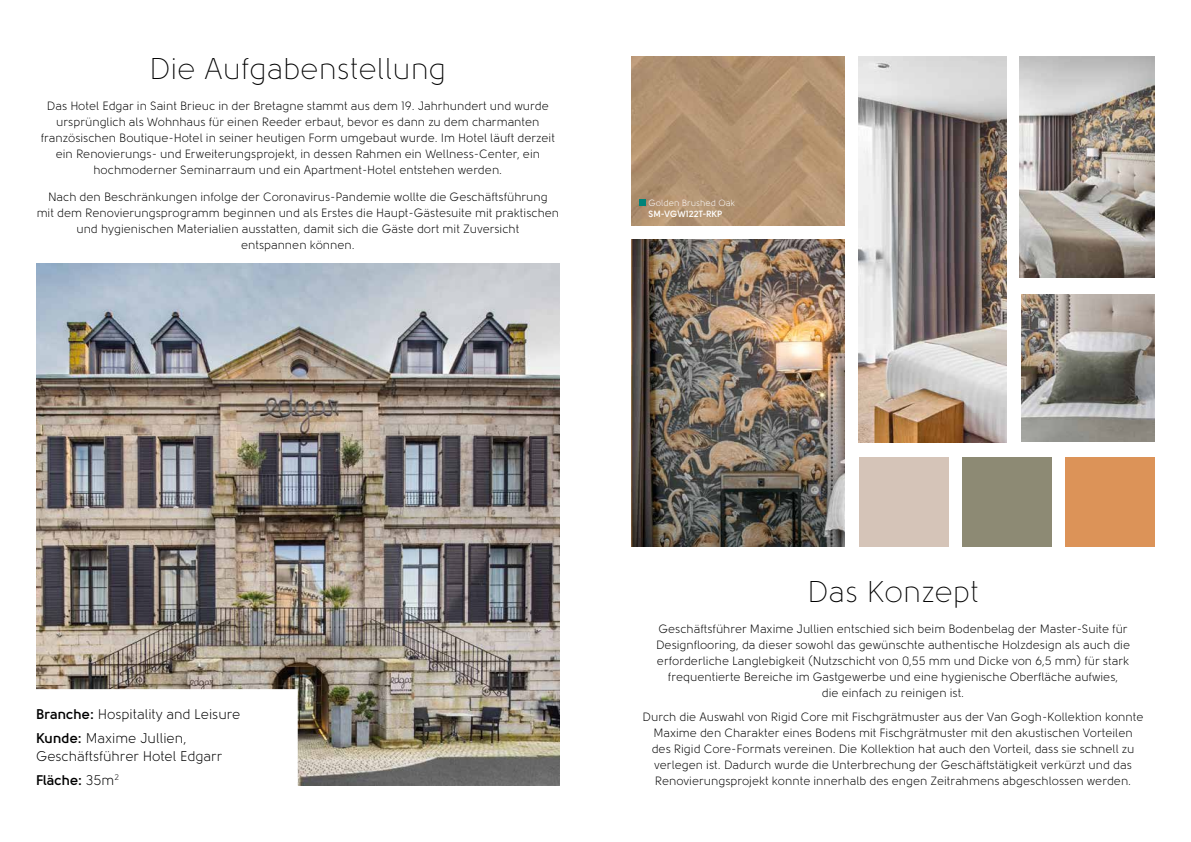
<style>
.page{position:relative;width:1191px;height:842px;background:#fff}
.page>*{position:absolute;margin:0;border:0;box-sizing:border-box;transform-origin:0 0}
.t1{font:300 30px "Solomon";color:#000}
.t2{font:14px/23.7px "Solomon";color:#000}
.t3{font:12px/16px "Solomon";color:#000;text-align:center}
.t4{font:9px "Solomon";color:#fff}
.t5{font:700 9px "Solomon";color:#fff}
.s1{font-weight:700}
</style>
<div class="page">
<img style="left:36px;top:264px;width:524px;height:521px">
<img style="left:631px;top:57px;width:213px;height:168px">
<img style="left:859px;top:57px;width:147px;height:385px">
<img style="left:631px;top:239px;width:213px;height:307px">
<div style="left:859px;top:457px;width:89px;height:89px;background:#d5c4b8"></div>
<div style="left:639px;top:199px;width:7px;height:7px;background:#008379"></div>
<svg style="left:36px;top:689px;width:262px;height:97px"></svg>
<div style="left:962px;top:457px;width:89px;height:89px;background:#8d8a74"></div>
<div style="left:1065px;top:457px;width:90px;height:89px;background:#dc9358"></div>
<img style="left:1020px;top:57px;width:135px;height:221px">
<img style="left:1021px;top:295px;width:134px;height:147px">
<h1 class="t1" style="left:149px;top:53px;width:299px">Die Aufgabenstellung</h1>
<p class="t3" style="left:41px;top:98px;width:516px">Das Hotel Edgar in Saint Brieuc in der Bretagne stammt aus dem 19. Jahrhundert und wurde ursprünglich als Wohnhaus für einen Reeder erbaut, bevor es dann zu dem charmanten französischen Boutique-Hotel in seiner heutigen Form umgebaut wurde. Im Hotel läuft derzeit ein Renovierungs- und Erweiterungsprojekt, in dessen Rahmen ein Wellness-Center, ein hochmoderner Seminarraum und ein Apartment-Hotel entstehen werden.</p>
<p class="t3" style="left:37px;top:189px;width:524px">Nach den Beschränkungen infolge der Coronavirus-Pandemie wollte die Geschäftsführung<br>mit dem Renovierungsprogramm beginnen und als Erstes die Haupt-Gästesuite mit praktischen und hygienischen Materialien ausstatten, damit sich die Gäste dort mit Zuversicht<br>entspannen können.</p>
<p class="t4" style="left:648px;top:198px;width:88px">Golden Brushed Oak</p>
<p class="t5" style="left:648px;top:208px;width:75px">SM-VGW122T-RKP</p>
<p class="t2" style="left:36px;top:703px;width:206px"><span class="s1">Branche:</span> Hospitality and Leisure<br><span class="s1">Kunde:</span> Maxime Jullien,</p>
<p class="t2" style="left:36px;top:744px;width:188px">Geschäftsführer Hotel Edgarr<br><span class="s1">Fläche:</span> 35m<sup>2</sup></p>
<h1 class="t1" style="left:807px;top:576px;width:174px">Das Konzept</h1>
<p class="t3" style="left:656px;top:621px;width:475px">Geschäftsführer Maxime Jullien entschied sich beim Bodenbelag der Master-Suite für Designflooring, da dieser sowohl das gewünschte authentische Holzdesign als auch die erforderliche Langlebigkeit (Nutzschicht von 0,55 mm und Dicke von 6,5 mm) für stark frequentierte Bereiche im Gastgewerbe und eine hygienische Oberfläche aufwies,<br>die einfach zu reinigen ist.</p>
<p class="t3" style="left:642px;top:709px;width:502px">Durch die Auswahl von Rigid Core mit Fischgrätmuster aus der Van Gogh-Kollektion konnte Maxime den Charakter eines Bodens mit Fischgrätmuster mit den akustischen Vorteilen des Rigid Core-Formats vereinen. Die Kollektion hat auch den Vorteil, dass sie schnell zu verlegen ist. Dadurch wurde die Unterbrechung der Geschäftstätigkeit verkürzt und das Renovierungsprojekt konnte innerhalb des engen Zeitrahmens abgeschlossen werden.</p>
</div>
